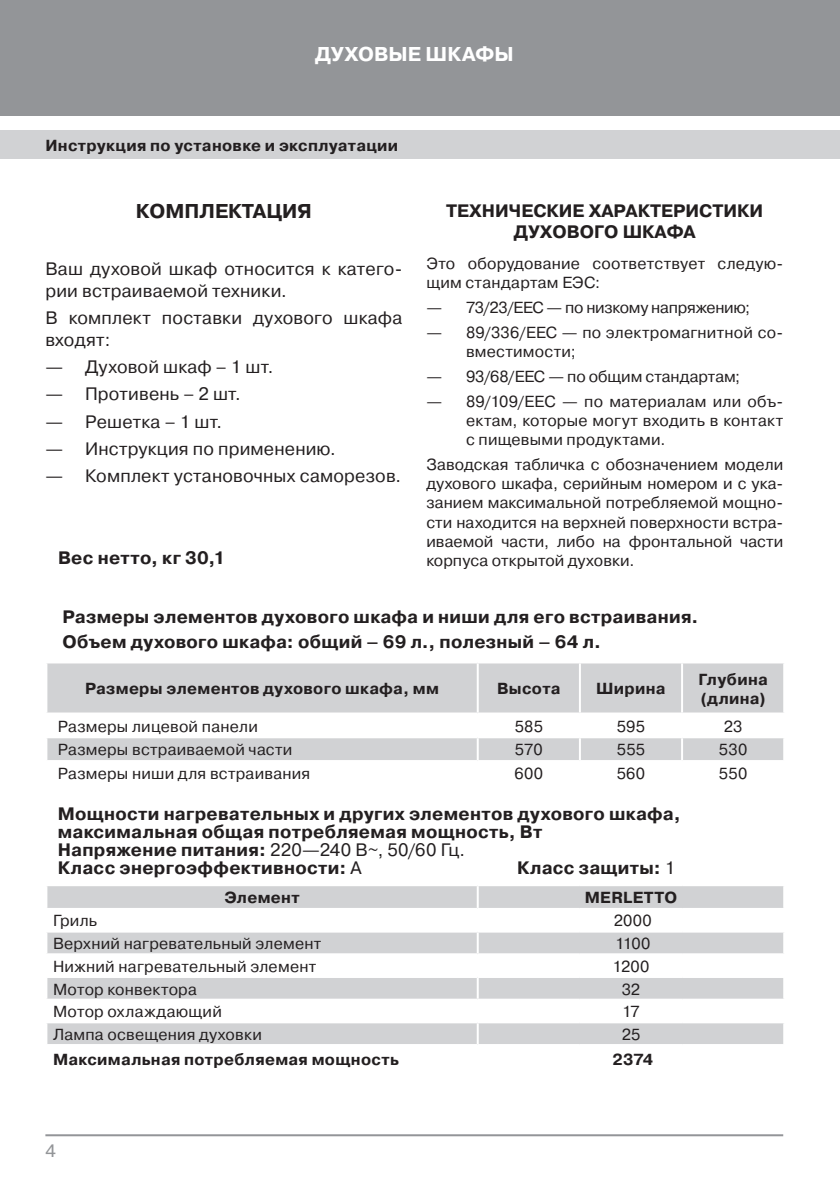
<style>
.page{position:relative;width:840px;height:1191px;background:#fff}
.page>*{position:absolute;margin:0;border:0;box-sizing:border-box;transform-origin:0 0}
.t1{font:700 20px "Pragmatica C";color:#fff}
.t2{font:700 20px "Pragmatica C";color:#231f20}
.t3{font:700 18px/18px "Pragmatica C";letter-spacing:.015em;color:#231f20}
.t4{font:18px/21.6px "Pragmatica C";letter-spacing:.01em;color:#231f20}
.t5{font:18px "Pragmatica C";color:#939598}
.t6{font:16px/19.2px "Pragmatica C";letter-spacing:.015em;color:#231f20}
.t7{font:700 16px/19.2px "Pragmatica C";letter-spacing:.02em;color:#231f20}
.t8{font:16px "Pragmatica C";letter-spacing:-.015em;color:#231f20}
.t9{font:16px "Pragmatica C";letter-spacing:-.005em;color:#231f20}
.s1{font-weight:400}
</style>
<div class="page">
<div style="left:0;top:0;width:839px;height:116px;background:#939598"></div>
<div style="left:0;top:130px;width:839px;height:29px;background:#d1d2d4"></div>
<hr style="left:45px;top:1134px;width:737px;height:2px;background:#939598">
<svg style="left:47px;top:663px;width:735px;height:245px"></svg>
<svg style="left:47px;top:932px;width:735px;height:112px;fill:#d1d2d4"></svg>
<hr style="left:476px;top:663px;width:2px;height:49px;background:#fff">
<hr style="left:578px;top:663px;width:2px;height:49px;background:#fff">
<hr style="left:680px;top:663px;width:2px;height:49px;background:#fff">
<hr style="left:45px;top:712px;width:432px;height:2px;background:#fff">
<hr style="left:477px;top:712px;width:102px;height:2px;background:#fff">
<hr style="left:476px;top:714px;width:2px;height:22px;background:#fff">
<hr style="left:579px;top:712px;width:102px;height:2px;background:#fff">
<hr style="left:578px;top:714px;width:2px;height:22px;background:#fff">
<hr style="left:681px;top:712px;width:103px;height:2px;background:#fff">
<hr style="left:680px;top:714px;width:2px;height:22px;background:#fff">
<hr style="left:45px;top:736px;width:432px;height:2px;background:#fff">
<hr style="left:477px;top:736px;width:102px;height:2px;background:#fff">
<hr style="left:476px;top:738px;width:2px;height:22px;background:#fff">
<hr style="left:579px;top:736px;width:102px;height:2px;background:#fff">
<hr style="left:578px;top:738px;width:2px;height:22px;background:#fff">
<hr style="left:681px;top:736px;width:103px;height:2px;background:#fff">
<hr style="left:680px;top:738px;width:2px;height:22px;background:#fff">
<hr style="left:45px;top:784px;width:432px;height:2px;background:#fff">
<hr style="left:477px;top:784px;width:102px;height:2px;background:#fff">
<hr style="left:579px;top:784px;width:102px;height:2px;background:#fff">
<hr style="left:681px;top:784px;width:103px;height:2px;background:#fff">
<hr style="left:45px;top:884px;width:432px;height:2px;background:#fff">
<hr style="left:477px;top:884px;width:102px;height:2px;background:#fff">
<hr style="left:476px;top:886px;width:2px;height:22px;background:#fff">
<hr style="left:579px;top:884px;width:102px;height:2px;background:#fff">
<hr style="left:681px;top:884px;width:103px;height:2px;background:#fff">
<hr style="left:476px;top:932px;width:2px;height:21px;background:#fff">
<hr style="left:45px;top:953px;width:432px;height:2px;background:#fff">
<hr style="left:477px;top:953px;width:102px;height:2px;background:#fff">
<hr style="left:476px;top:955px;width:2px;height:21px;background:#fff">
<hr style="left:579px;top:953px;width:102px;height:2px;background:#fff">
<hr style="left:681px;top:953px;width:103px;height:2px;background:#fff">
<hr style="left:45px;top:760px;width:432px;height:2px;background:#fff">
<hr style="left:477px;top:760px;width:102px;height:2px;background:#fff">
<hr style="left:476px;top:762px;width:2px;height:22px;background:#fff">
<hr style="left:579px;top:760px;width:102px;height:2px;background:#fff">
<hr style="left:578px;top:762px;width:2px;height:22px;background:#fff">
<hr style="left:681px;top:760px;width:103px;height:2px;background:#fff">
<hr style="left:680px;top:762px;width:2px;height:22px;background:#fff">
<hr style="left:45px;top:976px;width:432px;height:2px;background:#fff">
<hr style="left:477px;top:976px;width:102px;height:2px;background:#fff">
<hr style="left:476px;top:978px;width:2px;height:20px;background:#fff">
<hr style="left:579px;top:976px;width:102px;height:2px;background:#fff">
<hr style="left:681px;top:976px;width:103px;height:2px;background:#fff">
<hr style="left:476px;top:1023px;width:2px;height:21px;background:#fff">
<hr style="left:45px;top:998px;width:432px;height:2px;background:#fff">
<hr style="left:45px;top:1021px;width:432px;height:2px;background:#fff">
<hr style="left:477px;top:998px;width:102px;height:2px;background:#fff">
<hr style="left:476px;top:1000px;width:2px;height:21px;background:#fff">
<hr style="left:579px;top:998px;width:102px;height:2px;background:#fff">
<hr style="left:681px;top:998px;width:103px;height:2px;background:#fff">
<hr style="left:477px;top:1021px;width:102px;height:2px;background:#fff">
<hr style="left:579px;top:1021px;width:102px;height:2px;background:#fff">
<hr style="left:681px;top:1021px;width:103px;height:2px;background:#fff">
<p class="t1" style="left:315px;top:43px;width:200px">ДУХОВЫЕ ШКАФЫ</p>
<p class="t7" style="left:45px;top:136px;width:354px">Инструкция по установке и эксплуатации</p>
<p class="t2" style="left:136px;top:200px;width:177px">КОМПЛЕКТАЦИЯ</p>
<p class="t4" style="left:45px;top:258px;width:358px">Ваш духовой шкаф относится к катего&shy;рии встраиваемой техники.</p>
<p class="t4" style="left:45px;top:307px;width:358px">В комплект поставки духового шкафа входят:</p>
<p class="t4" style="left:45px;top:356px;width:229px">— Духовой шкаф – 1 шт.</p>
<p class="t4" style="left:45px;top:383px;width:197px">— Противень – 2 шт.</p>
<p class="t4" style="left:45px;top:410px;width:178px">— Решетка – 1 шт.</p>
<p class="t4" style="left:45px;top:438px;width:292px">— Инструкция по применению.</p>
<p class="t4" style="left:45px;top:465px;width:357px">— Комплект установочных саморезов.</p>
<p class="t3" style="left:58px;top:549px;width:169px">Вес нетто, кг 30,1</p>
<p class="t3" style="left:446px;top:200px;width:318px;line-height:21.6px;text-align:center">ТЕХНИЧЕСКИЕ ХАРАКТЕРИСТИКИ<br>ДУХОВОГО ШКАФА</p>
<p class="t6" style="left:426px;top:254px;width:358px">Это оборудование соответствует следую&shy;щим стандартам ЕЭС:</p>
<p class="t8" style="left:426px;top:298px;width:325px">— 73/23/ЕЕС — по низкому напряжению;</p>
<p class="t6" style="left:466px;top:323px;width:318px;text-indent:-40px">— 89/336/ЕЕС — по электромагнитной со&shy;вместимости;</p>
<p class="t9" style="left:426px;top:367px;width:315px">— 93/68/ЕЕС — по общим стандартам;</p>
<p class="t6" style="left:466px;top:392px;width:318px;text-align:justify;text-indent:-40px">— 89/109/ЕЕС — по материалам или объ&shy;ектам, которые могут входить в контакт с пищевыми продуктами.</p>
<p class="t6" style="left:426px;top:455px;width:358px;text-align:justify">Заводская табличка с обозначением модели духового шкафа, серийным номером и с ука&shy;занием максимальной потребляемой мощно&shy;сти находится на верхней поверхности встра&shy;иваемой части, либо на фронтальной части корпуса открытой духовки.</p>
<p class="t3" style="left:62px;top:605px;width:637px;line-height:24.4px">Размеры элементов духового шкафа и ниши для его встраивания.<br>Объем духового шкафа: общий – 69 л., полезный – 64 л.</p>
<p class="t7" style="left:85px;top:679px;width:355px">Размеры элементов духового шкафа, мм</p>
<p class="t7" style="left:497px;top:679px;width:65px">Высота</p>
<p class="t7" style="left:596px;top:679px;width:71px">Ширина</p>
<p class="t7" style="left:698px;top:669px;width:71px">Глубина (длина)</p>
<p class="t6" style="left:58px;top:716px;width:201px">Размеры лицевой панели</p>
<p class="t6" style="left:514px;top:716px;width:30px">585</p>
<p class="t6" style="left:616px;top:716px;width:30px">595</p>
<p class="t6" style="left:723px;top:716px;width:20px">23</p>
<p class="t6" style="left:58px;top:740px;width:236px">Размеры встраиваемой части</p>
<p class="t6" style="left:514px;top:740px;width:29px">570</p>
<p class="t6" style="left:616px;top:740px;width:30px">555</p>
<p class="t6" style="left:718px;top:740px;width:30px">530</p>
<p class="t6" style="left:58px;top:764px;width:254px">Размеры ниши для встраивания</p>
<p class="t6" style="left:514px;top:764px;width:30px">600</p>
<p class="t6" style="left:616px;top:764px;width:30px">560</p>
<p class="t6" style="left:718px;top:764px;width:30px">550</p>
<p class="t3" style="left:58px;top:804px;width:624px">Мощности нагревательных и других элементов духового шкафа, максимальная общая потребляемая мощность, Вт<br>Напряжение питания: <span class="s1">220—240 В~, 50/60 Гц.<br></span>Класс энергоэффективности: <span class="s1">А</span></p>
<p class="t3" style="left:516px;top:858px;width:160px">Класс защиты: <span class="s1">1</span></p>
<p class="t7" style="left:224px;top:888px;width:77px">Элемент</p>
<p class="t7" style="left:584px;top:888px;width:94px">MERLETTO</p>
<p class="t6" style="left:53px;top:911px;width:46px">Гриль</p>
<p class="t6" style="left:613px;top:911px;width:40px">2000</p>
<p class="t6" style="left:53px;top:934px;width:270px">Верхний нагревательный элемент</p>
<p class="t6" style="left:614px;top:934px;width:37px">1100</p>
<p class="t6" style="left:53px;top:956px;width:264px">Нижний нагревательный элемент</p>
<p class="t6" style="left:612px;top:956px;width:38px">1200</p>
<p class="t6" style="left:53px;top:979px;width:145px">Мотор конвектора</p>
<p class="t6" style="left:621px;top:979px;width:20px">32</p>
<p class="t6" style="left:53px;top:1002px;width:170px">Мотор охлаждающий</p>
<p class="t6" style="left:621px;top:1002px;width:19px">17</p>
<p class="t6" style="left:53px;top:1024px;width:210px">Лампа освещения духовки</p>
<p class="t6" style="left:621px;top:1024px;width:20px">25</p>
<p class="t7" style="left:53px;top:1049px;width:347px">Максимальная потребляемая мощность</p>
<p class="t7" style="left:612px;top:1049px;width:42px">2374</p>
<p class="t5" style="left:45px;top:1140px;width:12px">4</p>
</div>
